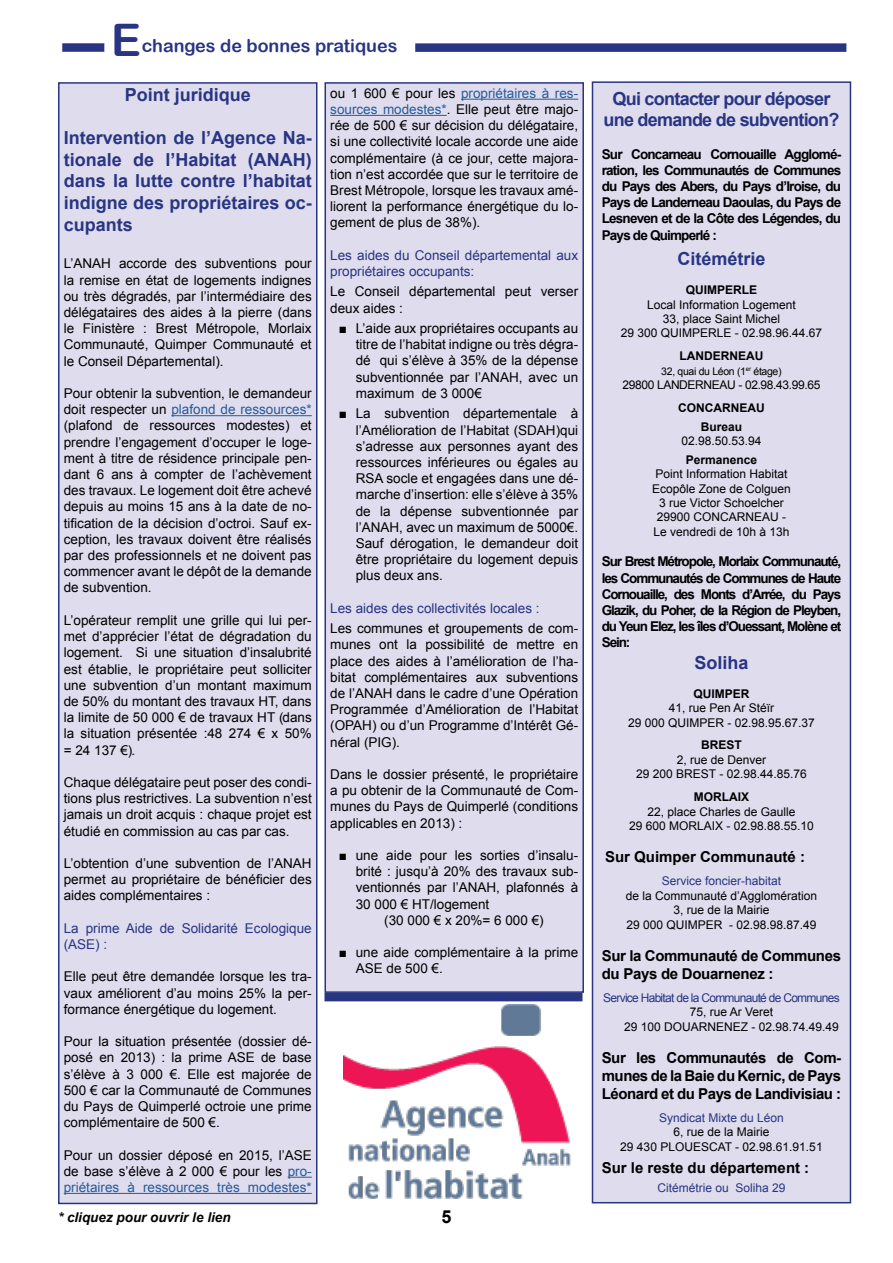
<style>
.page{position:relative;width:893px;height:1263px;background:#fff}
.page>*{position:absolute;margin:0;border:0;box-sizing:border-box;transform-origin:0 0}
.t1{font:44.85px "Arial Rounded MT Bold";color:#283583}
.t2{font:700 18px/21.6px "Arial";color:#283583;text-align:justify}
.t3{font:700 18px/21.6px "Arial";letter-spacing:-.04em;color:#283583;text-align:center}
.t4{font:18px "Arial Rounded MT Bold";color:#283583}
.t5{font:700 18px "Arial";color:#000}
.t6{font:700 15px/18px "Arial";letter-spacing:-.02em;color:#000}
.t7{font:700 15px "Arial";color:#000}
.t8{font:13.5px/16.2px "Arial";color:#000;text-align:justify}
.t9{font:700 13.5px/16.2px "Arial";letter-spacing:-.07em;color:#000;text-align:justify}
.t10{font:13.5px/16.2px "Arial";color:#283583}
.t11{font:italic 700 13.5px "Arial";color:#000}
.t12{font:12px/14.4px "Arial";color:#000;text-align:center}
.t13{font:700 12px/18.6px "Arial";color:#000;text-align:center}
.t14{font:12px "Arial";color:#283583}
.t15{font:12px "Arial";letter-spacing:-.06em;color:#283583}
.t16{font:12px "Arial";letter-spacing:-.03em;color:#000}
.t17{font:10.5px "Arial";letter-spacing:-.03em;color:#000}
.s1{color:#275b9b}
</style>
<div class="page">
<div style="left:62px;top:43px;width:42px;height:9px;background:#283583"></div>
<div style="left:415px;top:43px;width:431px;height:9px;background:#283583"></div>
<div style="left:325px;top:83px;width:258px;height:909px;background:#dedced"></div>
<hr style="left:461px;top:99px;width:117px;height:1px;background:#275b9b">
<hr style="left:330px;top:115px;width:117px;height:1px;background:#275b9b">
<div style="left:324px;top:82px;width:260px;height:911px;border:2px solid #283583"></div>
<div style="left:592px;top:82px;width:258px;height:1121px;background:#dedced"></div>
<div style="left:592px;top:81px;width:259px;height:1122px;border:2px solid #283583"></div>
<div style="left:59px;top:83px;width:258px;height:1120px;background:#dedced"></div>
<hr style="left:171px;top:415px;width:141px;height:1px;background:#275b9b">
<svg style="left:288px;top:1177px;width:24px;height:1px"></svg>
<hr style="left:64px;top:1193px;width:248px;height:1px;background:#275b9b">
<div style="left:58px;top:82px;width:259px;height:1122px;border:2px solid #283583"></div>
<img style="left:344px;top:1005px;width:226px;height:193px">
<div style="left:324px;top:993px;width:258px;height:8px;background:#283583"></div>
<h1 class="t1" style="left:111px;top:14px;width:31px">E</h1>
<h2 class="t4" style="left:142px;top:35px;width:257px">changes de bonnes pratiques</h2>
<h2 class="t2" style="left:125px;top:84px;width:128px">Point juridique</h2>
<h2 class="t2" style="left:64px;top:128px;width:249px">Intervention de l’Agence Na&shy;tionale de l’Habitat (ANAH) dans la lutte contre l’habitat indigne des propriétaires oc&shy;cupants</h2>
<p class="t8" style="left:64px;top:256px;width:249px">L’ANAH accorde des subventions pour la remise en état de logements indignes ou très dégradés, par l’intermédiaire des délégataires des aides à la pierre (dans le Finistère : Brest Métropole, Morlaix Communauté, Quimper Communauté et le Conseil Départemental).</p>
<p class="t8" style="left:64px;top:385px;width:249px">Pour obtenir la subvention, le demandeur doit respecter un <span class="s1">plafond de ressources* </span>(plafond de ressources modestes) et prendre l’engagement d’occuper le loge&shy;ment à titre de résidence principale pen&shy;dant 6 ans à compter de l’achèvement des travaux. Le logement doit être achevé depuis au moins 15 ans à la date de no&shy;tification de la décision d’octroi. Sauf ex&shy;ception, les travaux doivent être réalisés par des professionnels et ne doivent pas commencer avant le dépôt de la demande de subvention.</p>
<p class="t8" style="left:64px;top:612px;width:249px">L’opérateur remplit une grille qui lui per&shy;met d’apprécier l’état de dégradation du logement. Si une situation d’insalubrité est établie, le propriétaire peut solliciter une subvention d’un montant maximum de 50% du montant des travaux HT, dans la limite de 50 000 € de travaux HT (dans la situation présentée :48 274 € x 50% = 24 137 €).</p>
<p class="t8" style="left:64px;top:774px;width:249px">Chaque délégataire peut poser des condi&shy;tions plus restrictives. La subvention n’est jamais un droit acquis : chaque projet est étudié en commission au cas par cas.</p>
<p class="t8" style="left:64px;top:855px;width:249px">L’obtention d’une subvention de l’ANAH permet au propriétaire de bénéficier des aides complémentaires :</p>
<p class="t10" style="left:64px;top:920px;width:249px">La prime Aide de Solidarité Ecologique (ASE) :</p>
<p class="t8" style="left:64px;top:969px;width:249px">Elle peut être demandée lorsque les tra&shy;vaux améliorent d’au moins 25% la per&shy;formance énergétique du logement.</p>
<p class="t8" style="left:64px;top:1033px;width:249px">Pour la situation présentée (dossier dé&shy;posé en 2013) : la prime ASE de base s’élève à 3 000 €. Elle est majorée de 500 € car la Communauté de Communes du Pays de Quimperlé octroie une prime complémentaire de 500 €.</p>
<p class="t8" style="left:64px;top:1147px;width:249px">Pour un dossier déposé en 2015, l’ASE de base s’élève à 2 000 € pour les <span class="s1">pro&shy;priétaires à ressources très modestes*</span></p>
<p class="t11" style="left:58px;top:1208px;width:174px">* cliquez pour ouvrir le lien</p>
<p class="t8" style="left:330px;top:85px;width:249px">ou 1 600 € pour les <span class="s1">propriétaires à res&shy;sources modestes*</span>. Elle peut être majo&shy;rée de 500 € sur décision du délégataire, si une collectivité locale accorde une aide complémentaire (à ce jour, cette majora&shy;tion n’est accordée que sur le territoire de Brest Métropole, lorsque les travaux amé&shy;liorent la performance énergétique du lo&shy;gement de plus de 38%).</p>
<p class="t10" style="left:330px;top:247px;width:249px">Les aides du Conseil départemental aux propriétaires occupants:</p>
<p class="t8" style="left:330px;top:284px;width:249px">Le Conseil départemental peut verser deux aides :</p>
<p class="t8" style="left:356px;top:320px;width:224px;text-indent:-17px">■ L’aide aux propriétaires occupants au titre de l’habitat indigne ou très dégra&shy;dé qui s’élève à 35% de la dépense subventionnée par l’ANAH, avec un maximum de 3 000€</p>
<p class="t8" style="left:356px;top:406px;width:224px;text-indent:-17px">■ La subvention départementale à l’Amélioration de l’Habitat (SDAH)qui s’adresse aux personnes ayant des ressources inférieures ou égales au RSA socle et engagées dans une dé&shy;marche d’insertion: elle s’élève à 35% de la dépense subventionnée par l’ANAH, avec un maximum de 5000€.<br>Sauf dérogation, le demandeur doit être propriétaire du logement depuis plus deux ans.</p>
<p class="t10" style="left:330px;top:600px;width:211px">Les aides des collectivités locales :</p>
<p class="t8" style="left:330px;top:620px;width:249px">Les communes et groupements de com&shy;munes ont la possibilité de mettre en place des aides à l’amélioration de l’ha&shy;bitat complémentaires aux subventions de l’ANAH dans le cadre d’une Opération Programmée d’Amélioration de l’Habitat (OPAH) ou d’un Programme d’Intérêt Gé&shy;néral (PIG).</p>
<p class="t8" style="left:330px;top:766px;width:249px">Dans le dossier présenté, le propriétaire a pu obtenir de la Communauté de Com&shy;munes du Pays de Quimperlé (conditions applicables en 2013) :</p>
<p class="t8" style="left:339px;top:847px;width:241px">■ une aide pour les sorties d’insalu-</p>
<p class="t8" style="left:356px;top:863px;width:224px">brité : jusqu’à 20% des travaux sub-</p>
<p class="t8" style="left:356px;top:880px;width:224px">ventionnés par l’ANAH, plafonnés à</p>
<p class="t8" style="left:356px;top:896px;width:135px">30 000 € HT/logement</p>
<p class="t8" style="left:384px;top:912px;width:161px">(30 000 € x 20%= 6 000 €)</p>
<p class="t8" style="left:356px;top:944px;width:224px;text-indent:-17px">■ une aide complémentaire à la prime<br>ASE de 500 €.</p>
<h2 class="t5" style="left:441px;top:1204px;width:12px">5</h2>
<h2 class="t3" style="left:603px;top:88px;width:238px">Qui contacter pour déposer une demande de subvention?</h2>
<p class="t9" style="left:602px;top:146px;width:241px">Sur Concarneau Cornouaille Agglomé&shy;ration, les Communautés de Communes du Pays des Abers, du Pays d’Iroise, du Pays de Landerneau Daoulas, du Pays de Lesneven et de la Côte des Légendes, du Pays de Quimperlé :</p>
<h2 class="t2" style="left:677px;top:249px;width:90px">Citémétrie</h2>
<p class="t13" style="left:686px;top:281px;width:73px">QUIMPERLE</p>
<p class="t12" style="left:621px;top:297px;width:203px">Local Information Logement<br>33, place Saint Michel<br>29 300 QUIMPERLE - 02.98.96.44.67</p>
<p class="t13" style="left:679px;top:347px;width:85px">LANDERNEAU</p>
<p class="t17" style="left:661px;top:364px;width:122px">32, quai du Léon (1<sup>er</sup> étage)</p>
<p class="t16" style="left:622px;top:377px;width:199px">29800 LANDERNEAU - 02.98.43.99.65</p>
<p class="t13" style="left:678px;top:399px;width:88px">CONCARNEAU<br>Bureau</p>
<p class="t12" style="left:681px;top:434px;width:82px">02.98.50.53.94</p>
<p class="t13" style="left:686px;top:451px;width:73px">Permanence</p>
<p class="t12" style="left:652px;top:467px;width:140px">Point Information Habitat<br>Ecopôle Zone de Colguen<br>3 rue Victor Schoelcher<br>29900 CONCARNEAU -<br>Le vendredi de 10h à 13h</p>
<p class="t9" style="left:602px;top:554px;width:241px">Sur Brest Métropole, Morlaix Communauté, les Communautés de Communes de Haute Cornouaille, des Monts d’Arrée, du Pays Glazik, du Poher, de la Région de Pleyben, du Yeun Elez, les îles d’Ouessant, Molène et Sein:</p>
<h2 class="t2" style="left:694px;top:652px;width:56px">Soliha</h2>
<p class="t13" style="left:693px;top:685px;width:58px">QUIMPER</p>
<p class="t12" style="left:628px;top:701px;width:188px">41, rue Pen Ar Stéïr<br>29 000 QUIMPER - 02.98.95.67.37</p>
<p class="t13" style="left:701px;top:736px;width:42px">BREST</p>
<p class="t12" style="left:636px;top:753px;width:172px">2, rue de Denver<br>29 200 BREST - 02.98.44.85.76</p>
<p class="t13" style="left:694px;top:788px;width:57px">MORLAIX</p>
<p class="t12" style="left:629px;top:804px;width:186px">22, place Charles de Gaulle<br>29 600 MORLAIX - 02.98.88.55.10</p>
<p class="t7" style="left:605px;top:847px;width:202px">Sur Quimper Communauté :</p>
<p class="t14" style="left:662px;top:873px;width:121px">Service foncier-habitat</p>
<p class="t12" style="left:626px;top:888px;width:193px">de la Communauté d’Agglomération<br>3, rue de la Mairie<br>29 000 QUIMPER - 02.98.98.87.49</p>
<p class="t6" style="left:602px;top:947px;width:241px">Sur la Communauté de Communes du Pays de Douarnenez :</p>
<p class="t15" style="left:603px;top:990px;width:238px">Service Habitat de la Communauté de Communes</p>
<p class="t12" style="left:624px;top:1005px;width:216px">75, rue Ar Veret<br>29 100 DOUARNENEZ - 02.98.74.49.49</p>
<p class="t6" style="left:602px;top:1049px;width:241px;text-align:justify">Sur les Communautés de Com&shy;munes de la Baie du Kernic, de Pays Léonard et du Pays de Landivisiau :</p>
<p class="t14" style="left:659px;top:1110px;width:126px">Syndicat Mixte du Léon</p>
<p class="t12" style="left:620px;top:1125px;width:204px">6, rue de la Mairie<br>29 430 PLOUESCAT - 02.98.61.91.51</p>
<p class="t7" style="left:602px;top:1158px;width:209px">Sur le reste du département :</p>
<p class="t14" style="left:657px;top:1179px;width:130px">Citémétrie ou Soliha 29</p>
</div>
